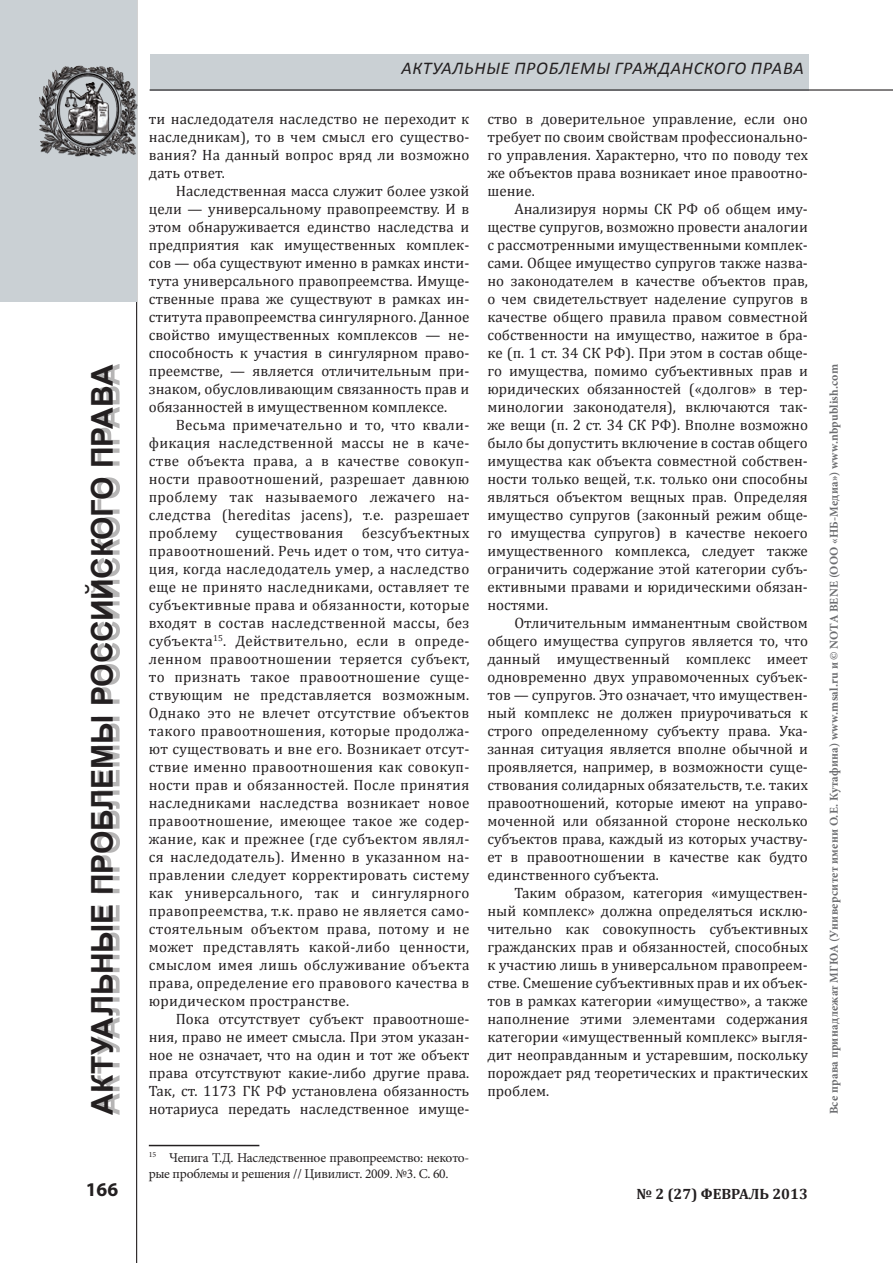
<style>
.page{position:relative;width:893px;height:1263px;background:#fff}
.page>*{position:absolute;margin:0;border:0;box-sizing:border-box;transform-origin:0 0}
.t1{font:700 30px "Arial";letter-spacing:-.01em;color:#231f20}
.t2{font:700 19.5px "Myriad Pro";color:#231f20}
.t3{font:italic 18px "Calibri";letter-spacing:.04em;color:#231f20}
.t4{font:15px/18px "Cambria";color:#231f20;text-align:justify}
.t5{font:700 15px "Cambria";color:#231f20}
.t6{font:13.5px/16.2px "Minion Pro";letter-spacing:-.02em;color:#231f20}
.t7{font:700 12px "Minion Pro";letter-spacing:.02em;color:#6c6d70}
</style>
<div class="page">
<hr style="left:136px;top:0;width:1px;height:1263px;background:#231f20">
<div style="left:0;top:0;width:136px;height:301px;background:#cad0d4"></div>
<div style="left:92px;top:364px;width:28px;height:751px;background:#231f20;opacity:.33"></div>
<div style="left:150px;top:54px;width:658px;height:36px;background:#cad0d4"></div>
<hr style="left:150px;top:89px;width:743px;height:2px;background:#231f20">
<img style="left:39px;top:54px;width:99px;height:111px">
<hr style="left:149px;top:1145px;width:110px;height:1px;background:#231f20">
<p class="t3" style="left:401px;top:57px;width:160px">актуальные проблем</p>
<p class="t3" style="left:596px;top:57px;width:49px">ы гражданск</p>
<p class="t3" style="left:714px;top:57px;width:70px">ого права</p>
<p class="t4" style="left:149px;top:110px;width:322px">ти наследодателя наследство не переходит к наследникам), то в чем смысл его существо&shy;вания? На данный вопрос вряд ли возможно дать ответ.</p>
<p class="t4" style="left:149px;top:182px;width:322px;text-indent:27px">Наследственная масса служит более узкой цели — универсальному правопреемству. И в этом обнаруживается единство наследства и предприятия как имущественных комплек&shy;сов — оба существуют именно в рамках инсти&shy;тута универсального правопреемства. Имуще&shy;ственные права же существуют в рамках ин&shy;ститута правопреемства сингулярного. Данное свойство имущественных комплексов — не&shy;способность к участия в сингулярном право&shy;преемстве, — является отличительным при&shy;знаком, обусловливающим связанность прав и обязанностей в имущественном комплексе.</p>
<p class="t4" style="left:149px;top:416px;width:322px;text-indent:27px">Весьма примечательно и то, что квали&shy;фикация наследственной массы не в каче&shy;стве объекта права, а в качестве совокуп&shy;ности правоотношений, разрешает давнюю проблему так называемого лежачего на&shy;следства (hereditas jacens), т.е. разрешает проблему существования безсубъектных правоотношений. Речь идет о том, что ситуа&shy;ция, когда наследодатель умер, а наследство еще не принято наследниками, оставляет те субъективные права и обязанности, которые входят в состав наследственной массы, без субъекта<sup>15</sup>. Действительно, если в опреде&shy;ленном правоотношении теряется субъект, то признать такое правоотношение суще&shy;ствующим не представляется возможным.<br>Однако это не влечет отсутствие объектов такого правоотношения, которые продолжа&shy;ют существовать и вне его. Возникает отсут&shy;ствие именно правоотношения как совокуп&shy;ности прав и обязанностей. После принятия наследниками наследства возникает новое правоотношение, имеющее такое же содер&shy;жание, как и прежнее (где субъектом являл&shy;ся наследодатель). Именно в указанном на&shy;правлении следует корректировать систему как универсального, так и сингулярного правопреемства, т.к. право не является само&shy;стоятельным объектом права, потому и не может представлять какой-либо ценности, смыслом имея лишь обслуживание объекта права, определение его правового качества в юридическом пространстве.</p>
<p class="t4" style="left:149px;top:1010px;width:322px;text-indent:27px">Пока отсутствует субъект правоотноше&shy;ния, право не имеет смысла. При этом указан&shy;ное не означает, что на один и тот же объект права отсутствуют какие-либо другие права.<br>Так, ст. 1173 ГК РФ установлена обязанность нотариуса передать наследственное имуще-</p>
<p class="t6" style="left:149px;top:1149px;width:322px"><sup>15</sup> Чепига Т.Д. Наследственное правопреемство: некото&shy;рые проблемы и решения // Цивилист. 2009. №3. С. 60.</p>
<p class="t4" style="left:487px;top:110px;width:322px">ство в доверительное управление, если оно требует по своим свойствам профессионально&shy;го управления. Характерно, что по поводу тех же объектов права возникает иное правоотно&shy;шение.</p>
<p class="t4" style="left:487px;top:200px;width:322px;text-indent:27px">Анализируя нормы СК РФ об общем иму&shy;ществе супругов, возможно провести аналогии с рассмотренными имущественными комплек&shy;сами. Общее имущество супругов также назва&shy;но законодателем в качестве объектов прав, о чем свидетельствует наделение супругов в качестве общего правила правом совместной собственности на имущество, нажитое в бра&shy;ке (п. 1 ст. 34 СК РФ). При этом в состав обще&shy;го имущества, помимо субъективных прав и юридических обязанностей («долгов» в тер&shy;минологии законодателя), включаются так&shy;же вещи (п. 2 ст. 34 СК РФ). Вполне возможно было бы допустить включение в состав общего имущества как объекта совместной собствен&shy;ности только вещей, т.к. только они способны являться объектом вещных прав. Определяя имущество супругов (законный режим обще&shy;го имущества супругов) в качестве некоего имущественного комплекса, следует также ограничить содержание этой категории субъ&shy;ективными правами и юридическими обязан&shy;ностями.</p>
<p class="t4" style="left:487px;top:614px;width:322px;text-indent:27px">Отличительным имманентным свойством общего имущества супругов является то, что данный имущественный комплекс имеет одновременно двух управомоченных субъек&shy;тов — супругов. Это означает, что имуществен&shy;ный комплекс не должен приурочиваться к строго определенному субъекту права. Ука&shy;занная ситуация является вполне обычной и проявляется, например, в возможности суще&shy;ствования солидарных обязательств, т.е. таких правоотношений, которые имеют на управо&shy;моченной или обязанной стороне несколько субъектов права, каждый из которых участву&shy;ет в правоотношении в качестве как будто единственного субъекта.</p>
<p class="t4" style="left:487px;top:884px;width:322px;text-indent:27px">Таким образом, категория «имуществен&shy;ный комплекс» должна определяться исклю&shy;чительно как совокупность субъективных гражданских прав и обязанностей, способных к участию лишь в универсальном правопреем&shy;стве. Смешение субъективных прав и их объек&shy;тов в рамках категории «имущество», а также наполнение этими элементами содержания категории «имущественный комплекс» выгля&shy;дит неоправданным и устаревшим, поскольку порождает ряд теоретических и практических проблем.</p>
<h1 class="t1" style="left:83px;top:1115px;width:747px;rotate:-90deg">Актуальные проблемы российского права</h1>
<p class="t7" style="left:825px;top:1114px;width:752px;rotate:-90deg">Все права принадлежат МГЮА (Университет имени О.Е. Кутафина) www.msal.ru и © NOTA BENE (ООО «НБ-Медиа») www.nbpublish.com</p>
<h2 class="t2" style="left:86px;top:1177px;width:34px">166</h2>
<p class="t5" style="left:636px;top:1183px;width:173px">№ 2 (27) февралЬ 2013</p>
</div>
